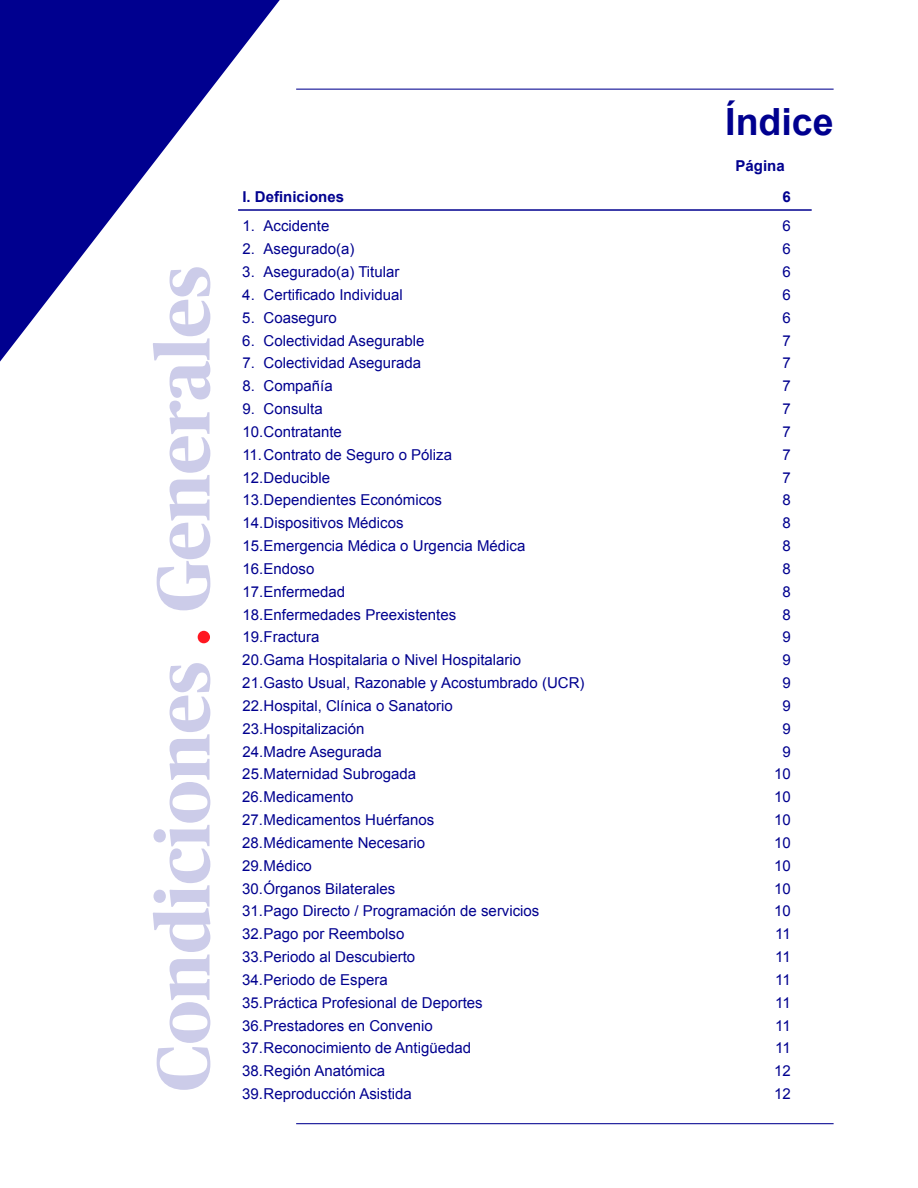
<style>
.page{position:relative;width:918px;height:1188px;background:#fff}
.page>*{position:absolute;margin:0;border:0;box-sizing:border-box;transform-origin:0 0}
.t1{font:700 75px "Publico Headline";color:#cccce9}
.t2{font:700 37.5px "Arial";color:#00008f}
.t3{font:15px "Arial";color:#00008f}
.t4{font:700 15px "Arial";color:#00008f}
.s1{color:#ff1721}
</style>
<div class="page">
<hr style="left:296px;top:1123px;width:538px;height:1px;background:#00008f">
<hr style="left:296px;top:89px;width:538px;height:1px;background:#00008f">
<svg style="left:0;top:0;width:280px;height:362px"></svg>
<hr style="left:238px;top:209px;width:574px;height:2px;background:#00008f">
<h1 class="t1" style="left:129px;top:1092px;width:828px;rotate:-90deg">Condiciones <span class="s1">.</span> Generales</h1>
<h2 class="t2" style="left:725px;top:97px;width:110px">Índice</h2>
<p class="t4" style="left:736px;top:156px;width:51px">Página</p>
<p class="t4" style="left:242px;top:187px;width:103px">I. Definiciones</p>
<p class="t4" style="left:783px;top:187px;width:10px">6</p>
<p class="t3" style="left:242px;top:216px;width:89px">1. Accidente</p>
<p class="t3" style="left:783px;top:216px;width:10px">6</p>
<p class="t3" style="left:242px;top:239px;width:114px">2. Asegurado(a)</p>
<p class="t3" style="left:782px;top:239px;width:10px">6</p>
<p class="t3" style="left:242px;top:262px;width:159px">3. Asegurado(a) Titular</p>
<p class="t3" style="left:782px;top:262px;width:10px">6</p>
<p class="t3" style="left:242px;top:285px;width:162px">4. Certificado Individual</p>
<p class="t3" style="left:782px;top:285px;width:10px">6</p>
<p class="t3" style="left:242px;top:308px;width:96px">5. Coaseguro</p>
<p class="t3" style="left:782px;top:308px;width:10px">6</p>
<p class="t3" style="left:242px;top:331px;width:184px">6. Colectividad Asegurable</p>
<p class="t3" style="left:783px;top:331px;width:10px">7</p>
<p class="t3" style="left:242px;top:353px;width:180px">7. Colectividad Asegurada</p>
<p class="t3" style="left:783px;top:353px;width:10px">7</p>
<p class="t3" style="left:242px;top:376px;width:92px">8. Compañía</p>
<p class="t3" style="left:783px;top:376px;width:10px">7</p>
<p class="t3" style="left:242px;top:399px;width:82px">9. Consulta</p>
<p class="t3" style="left:783px;top:399px;width:10px">7</p>
<p class="t3" style="left:242px;top:422px;width:101px">10. Contratante</p>
<p class="t3" style="left:783px;top:422px;width:10px">7</p>
<p class="t3" style="left:242px;top:445px;width:211px">11. Contrato de Seguro o Póliza</p>
<p class="t3" style="left:783px;top:445px;width:10px">7</p>
<p class="t3" style="left:242px;top:468px;width:89px">12. Deducible</p>
<p class="t3" style="left:783px;top:468px;width:10px">7</p>
<p class="t3" style="left:242px;top:490px;width:201px">13.Dependientes Económicos</p>
<p class="t3" style="left:783px;top:490px;width:10px">8</p>
<p class="t3" style="left:242px;top:513px;width:163px">14. Dispositivos Médicos</p>
<p class="t3" style="left:783px;top:513px;width:10px">8</p>
<p class="t3" style="left:242px;top:536px;width:285px">15. Emergencia Médica o Urgencia Médica</p>
<p class="t3" style="left:783px;top:536px;width:10px">8</p>
<p class="t3" style="left:242px;top:559px;width:74px">16.Endoso</p>
<p class="t3" style="left:783px;top:559px;width:10px">8</p>
<p class="t3" style="left:242px;top:582px;width:104px">17. Enfermedad</p>
<p class="t3" style="left:783px;top:582px;width:10px">8</p>
<p class="t3" style="left:242px;top:604px;width:215px">18. Enfermedades Preexistentes</p>
<p class="t3" style="left:783px;top:604px;width:10px">8</p>
<p class="t3" style="left:242px;top:627px;width:79px">19.Fractura</p>
<p class="t3" style="left:782px;top:627px;width:10px">9</p>
<p class="t3" style="left:242px;top:650px;width:280px">20. Gama Hospitalaria o Nivel Hospitalario</p>
<p class="t3" style="left:782px;top:650px;width:10px">9</p>
<p class="t3" style="left:242px;top:673px;width:344px">21. Gasto Usual, Razonable y Acostumbrado (UCR)</p>
<p class="t3" style="left:783px;top:673px;width:10px">9</p>
<p class="t3" style="left:242px;top:696px;width:212px">22. Hospital, Clínica o Sanatorio</p>
<p class="t3" style="left:783px;top:696px;width:10px">9</p>
<p class="t3" style="left:242px;top:719px;width:124px">23.Hospitalización</p>
<p class="t3" style="left:783px;top:719px;width:10px">9</p>
<p class="t3" style="left:242px;top:741px;width:141px">24. Madre Asegurada</p>
<p class="t3" style="left:782px;top:741px;width:10px">9</p>
<p class="t3" style="left:242px;top:764px;width:175px">25. Maternidad Subrogada</p>
<p class="t3" style="left:774px;top:764px;width:18px">10</p>
<p class="t3" style="left:242px;top:787px;width:113px">26. Medicamento</p>
<p class="t3" style="left:774px;top:787px;width:18px">10</p>
<p class="t3" style="left:242px;top:810px;width:194px">27. Medicamentos Huérfanos</p>
<p class="t3" style="left:774px;top:810px;width:18px">10</p>
<p class="t3" style="left:242px;top:833px;width:184px">28. Médicamente Necesario</p>
<p class="t3" style="left:774px;top:833px;width:18px">10</p>
<p class="t3" style="left:242px;top:856px;width:71px">29. Médico</p>
<p class="t3" style="left:774px;top:856px;width:18px">10</p>
<p class="t3" style="left:242px;top:878px;width:154px">30.Órganos Bilaterales</p>
<p class="t3" style="left:774px;top:878px;width:18px">10</p>
<p class="t3" style="left:242px;top:901px;width:299px">31. Pago Directo / Programación de servicios</p>
<p class="t3" style="left:774px;top:901px;width:18px">10</p>
<p class="t3" style="left:242px;top:924px;width:164px">32. Pago por Reembolso</p>
<p class="t3" style="left:775px;top:924px;width:17px">11</p>
<p class="t3" style="left:242px;top:947px;width:174px">33. Periodo al Descubierto</p>
<p class="t3" style="left:775px;top:947px;width:17px">11</p>
<p class="t3" style="left:242px;top:970px;width:147px">34.Periodo de Espera</p>
<p class="t3" style="left:775px;top:970px;width:17px">11</p>
<p class="t3" style="left:242px;top:993px;width:242px">35. Práctica Profesional de Deportes</p>
<p class="t3" style="left:775px;top:993px;width:17px">11</p>
<p class="t3" style="left:242px;top:1015px;width:192px">36. Prestadores en Convenio</p>
<p class="t3" style="left:775px;top:1015px;width:17px">11</p>
<p class="t3" style="left:242px;top:1038px;width:230px">37. Reconocimiento de Antigüedad</p>
<p class="t3" style="left:775px;top:1038px;width:17px">11</p>
<p class="t3" style="left:242px;top:1061px;width:144px">38. Región Anatómica</p>
<p class="t3" style="left:774px;top:1061px;width:18px">12</p>
<p class="t3" style="left:242px;top:1084px;width:171px">39. Reproducción Asistida</p>
<p class="t3" style="left:774px;top:1084px;width:18px">12</p>
</div>
